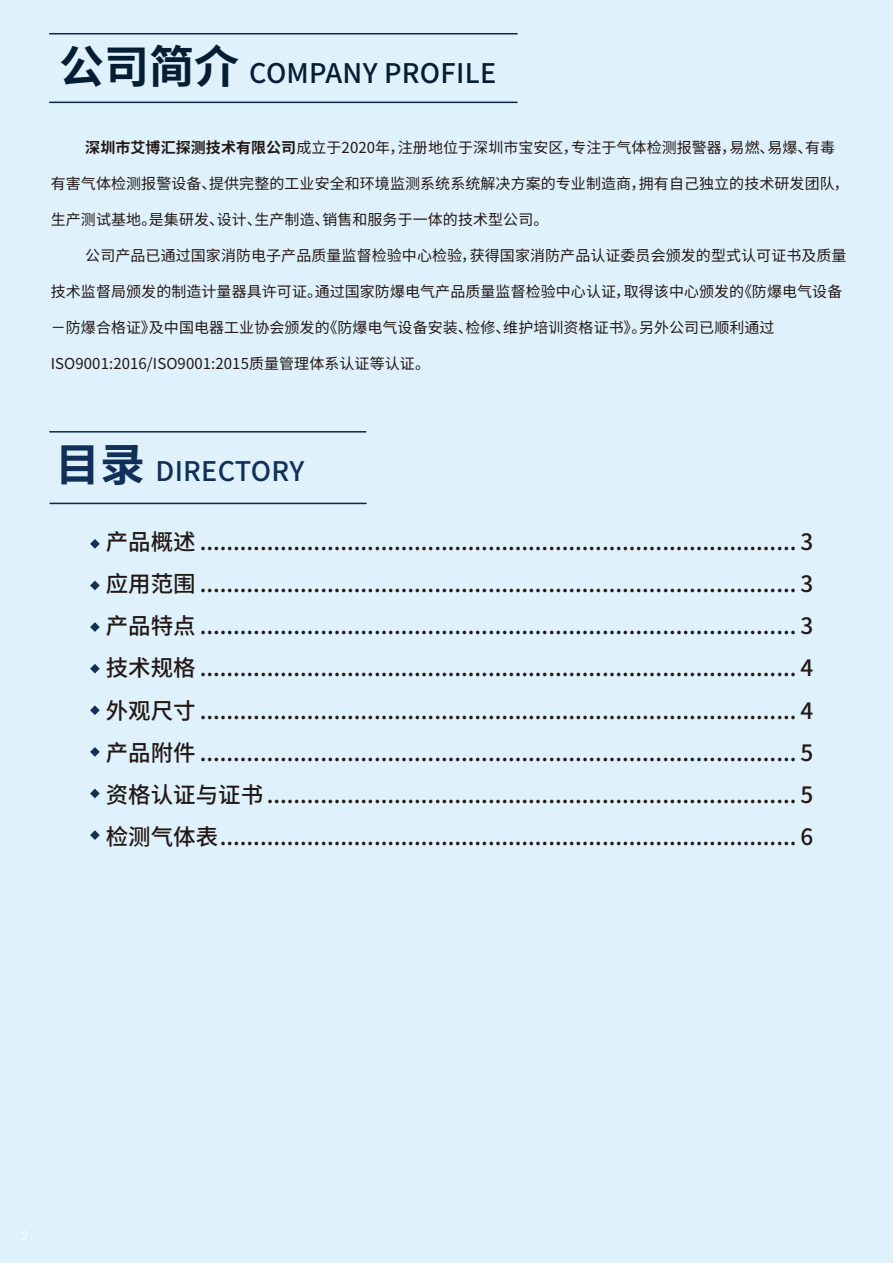
<style>
.page{position:relative;width:893px;height:1263px;background:#dff1fa}
.page>*{position:absolute;margin:0;border:0;box-sizing:border-box;transform-origin:0 0}
.t1{font:500 27px "Source Han Sans CN";letter-spacing:.01em;color:#051e34}
.t2{font:500 27px "Source Han Sans CN";letter-spacing:.01em;color:#103058}
.t3{font:500 22.5px/42px "Source Han Sans CN";color:#221815;text-align:justify}
.t4{font:15px "Source Han Sans CN";letter-spacing:.005em;color:#221815}
.t5{font:12px "Source Han Sans CN";color:#fff}
.s1{font-weight:700;font-size:45px}
.s2{font-weight:700}
</style>
<div class="page">
<hr style="left:49px;top:33px;width:468px;height:1px;background:#0a2847">
<hr style="left:49px;top:102px;width:468px;height:1px;background:#0a2847">
<hr style="left:49px;top:431px;width:317px;height:2px;background:#0a2847">
<hr style="left:50px;top:503px;width:317px;height:1px;background:#0a2847">
<svg style="left:90px;top:539px;width:10px;height:10px"></svg>
<svg style="left:90px;top:581px;width:10px;height:9px"></svg>
<svg style="left:90px;top:622px;width:10px;height:10px"></svg>
<svg style="left:90px;top:664px;width:10px;height:9px"></svg>
<svg style="left:90px;top:705px;width:10px;height:10px"></svg>
<svg style="left:90px;top:747px;width:10px;height:10px"></svg>
<svg style="left:90px;top:789px;width:10px;height:9px"></svg>
<svg style="left:90px;top:830px;width:10px;height:10px"></svg>
<p class="t1" style="left:59px;top:58px;width:439px"><span class="s1">公司简介</span> COMPANY PROFILE</p>
<p class="t4" style="left:85px;top:139px;width:751px"><span class="s2">深圳市艾博汇探测技术有限公司</span>成立于2020年，注册地位于深圳市宝安区，专注于气体检测报警器，易燃、易爆、有毒</p>
<p class="t4" style="left:51px;top:175px;width:800px">有害气体检测报警设备、提供完整的工业安全和环境监测系统系统解决方案的专业制造商，拥有自己独立的技术研发团队，</p>
<p class="t4" style="left:51px;top:211px;width:499px">生产测试基地。是集研发、设计、生产制造、销售和服务于一体的技术型公司。</p>
<p class="t4" style="left:85px;top:247px;width:763px">公司产品已通过国家消防电子产品质量监督检验中心检验，获得国家消防产品认证委员会颁发的型式认可证书及质量</p>
<p class="t4" style="left:51px;top:283px;width:793px">技术监督局颁发的制造计量器具许可证。通过国家防爆电气产品质量监督检验中心认证，取得该中心颁发的《防爆电气设备</p>
<p class="t4" style="left:51px;top:319px;width:725px">－防爆合格证》及中国电器工业协会颁发的《防爆电气设备安装、检修、维护培训资格证书》。另外公司已顺利通过</p>
<p class="t4" style="left:51px;top:355px;width:381px">ISO9001:2016/ISO9001:2015质量管理体系认证等认证。</p>
<p class="t2" style="left:55px;top:456px;width:250px"><span class="s1">目录</span> DIRECTORY</p>
<p class="t3" style="left:106px;top:522px;width:709px">产品概述 ......................................................................................... 3应用范围 ......................................................................................... 3产品特点 ......................................................................................... 3技术规格 ......................................................................................... 4外观尺寸 ......................................................................................... 4产品附件 ......................................................................................... 5资格认证与证书 ............................................................................... 5检测气体表...................................................................................... 6</p>
<p class="t5" style="left:21px;top:1228px;width:15px">2 -</p>
</div>
